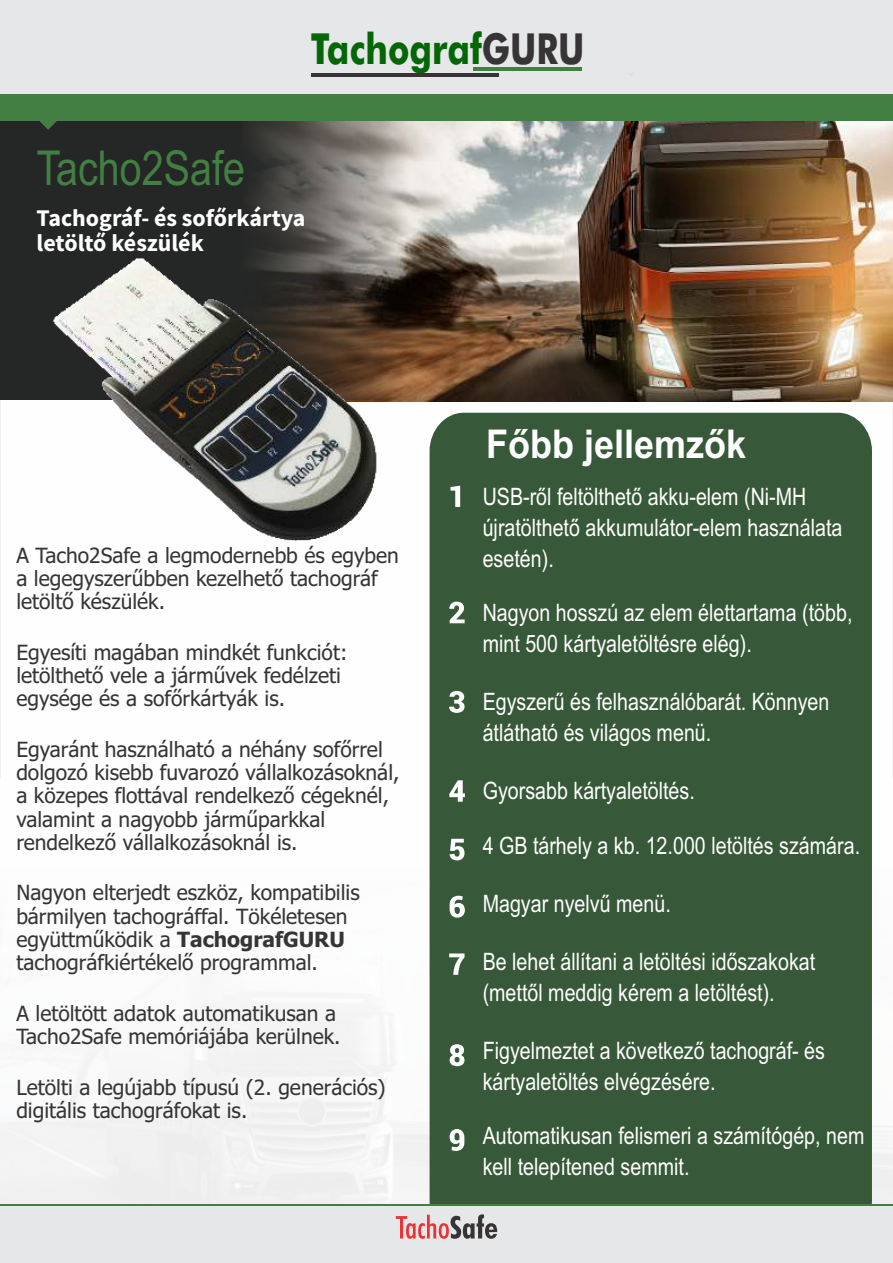
<style>
.page{position:relative;width:893px;height:1263px;background:#fff}
.page>*{position:absolute;margin:0;border:0;box-sizing:border-box;transform-origin:0 0}
.t1{font:48.15px "Arial Narrow";color:#437f43}
.t2{font:700 42.75px "Futura BT";color:#036705;scale:.8 1}
.t3{font:700 39.6px "Arial";color:#fefefe;scale:.91 1}
.t4{font:24px/30.9px "Arial Narrow";color:#fefefe}
.t5{font:700 24px/25px "Source Sans Pro";color:#fefefe}
.t6{font:21px/23.2px "Tahoma";color:#373435}
.s1{color:#373435}
.s2{font-weight:700}
</style>
<div class="page">
<img style="left:379px;top:121px;width:514px;height:281px">
<div style="left:0;top:0;width:893px;height:94px;background:#e6e7e8"></div>
<div style="left:0;top:94px;width:242px;height:306px;background:#252726"></div>
<svg style="left:242px;top:121px;width:195px;height:279px;background:#766d65"></svg>
<div style="left:430px;top:413px;width:442px;height:792px;background:#375939"></div>
<svg style="left:450px;top:1129px;width:14px;height:22px"></svg>
<svg style="left:450px;top:1044px;width:14px;height:22px"></svg>
<svg style="left:449px;top:953px;width:15px;height:22px"></svg>
<svg style="left:450px;top:896px;width:15px;height:22px"></svg>
<svg style="left:450px;top:839px;width:14px;height:21px"></svg>
<svg style="left:449px;top:780px;width:16px;height:22px"></svg>
<svg style="left:449px;top:691px;width:16px;height:22px"></svg>
<svg style="left:449px;top:602px;width:16px;height:21px"></svg>
<svg style="left:450px;top:486px;width:10px;height:21px"></svg>
<img style="left:53px;top:257px;width:326px;height:284px">
<div style="left:0;top:1206px;width:893px;height:57px;background:#e6e7e8"></div>
<hr style="left:0;top:1205px;width:893px;height:1px;background:#437f43">
<svg style="left:396px;top:1214px;width:101px;height:25px"></svg>
<svg style="left:40px;top:121px;width:17px;height:9px"></svg>
<div style="left:0;top:94px;width:893px;height:27px;background:#437f43"></div>
<hr style="left:473px;top:67px;width:108px;height:3px;background:#437f43">
<hr style="left:311px;top:73px;width:187px;height:3px;background:#373435">
<h1 class="t1" style="left:37px;top:150px;width:210px">Tacho2Safe</h1>
<h2 class="t2" style="left:311px;top:31px;width:344px">Tachograf<span class="s1">GURU</span></h2>
<p class="t5" style="left:37px;top:207px;width:271px">Tachográf- és sofőrkártya letöltő készülék</p>
<p class="t6" style="left:16px;top:545px;width:384px">A Tacho2Safe a legmodernebb és egyben a legegyszerűbben kezelhető tachográf letöltő készülék.</p>
<p class="t6" style="left:16px;top:642px;width:333px">Egyesíti magában mindkét funkciót: letölthető vele a járművek fedélzeti egysége és a sofőrkártyák is.</p>
<p class="t6" style="left:16px;top:739px;width:385px">Egyaránt használható a néhány sofőrrel dolgozó kisebb fuvarozó vállalkozásoknál, a közepes flottával rendelkező cégeknél, valamint a nagyobb járműparkkal rendelkező vállalkozásoknál is.</p>
<p class="t6" style="left:16px;top:883px;width:345px">Nagyon elterjedt eszköz, kompatibilis bármilyen tachográffal. Tökéletesen együttműködik a <span class="s2">TachografGURU </span>tachográfkiértékelő programmal.</p>
<p class="t6" style="left:16px;top:1003px;width:326px">A letöltött adatok automatikusan a<br>Tacho2Safe memóriájába kerülnek.</p>
<p class="t6" style="left:16px;top:1077px;width:371px">Letölti a legújabb típusú (2. generációs) digitális tachográfokat is.</p>
<h3 class="t3" style="left:486px;top:429px;width:287px">Főbb jellemzők</h3>
<p class="t4" style="left:483px;top:483px;width:361px">USB-ről feltölthető akku-elem (Ni-MH újratölthető akkumulátor-elem használata esetén).</p>
<p class="t4" style="left:483px;top:599px;width:371px">Nagyon hosszú az elem élettartama (több, mint 500 kártyaletöltésre elég).</p>
<p class="t4" style="left:483px;top:688px;width:348px">Egyszerű és felhasználóbarát. Könnyen átlátható és világos menü.</p>
<p class="t4" style="left:483px;top:777px;width:214px">Gyorsabb kártyaletöltés.</p>
<p class="t4" style="left:483px;top:832px;width:379px">4 GB tárhely a kb. 12.000 letöltés számára.</p>
<p class="t4" style="left:483px;top:890px;width:190px">Magyar nyelvű menü.</p>
<p class="t4" style="left:483px;top:948px;width:334px">Be lehet állítani a letöltési időszakokat (mettől meddig kérem a letöltést).</p>
<p class="t4" style="left:483px;top:1037px;width:344px">Figyelmeztet a következő tachográf- és kártyaletöltés elvégzésére.</p>
<p class="t4" style="left:483px;top:1122px;width:383px">Automatikusan felismeri a számítógép, nem kell telepítened semmit.</p>
</div>
